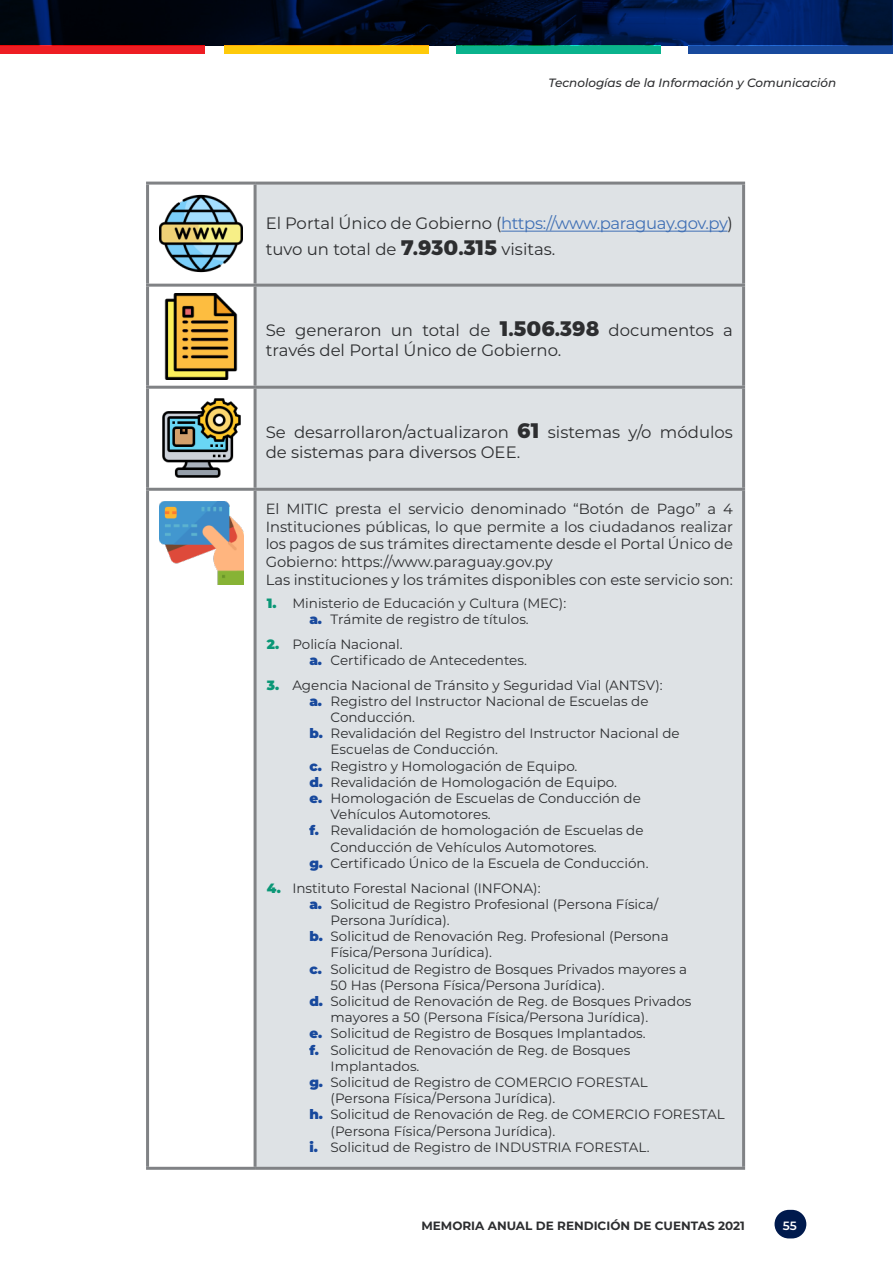
<style>
.page{position:relative;width:893px;height:1263px;background:#fff}
.page>*{position:absolute;margin:0;border:0;box-sizing:border-box;transform-origin:0 0}
.Texto_corrido_-_Cent{font:16.5px/19.8px "Montserrat";color:#2d2e30}
.Texto_corrido_-_Cent-2{font:14.7px/17.7px "Montserrat";color:#2d2e30;text-align:justify}
.Texto_corrido_-_Cent-3{font:13.5px/16.2px "Montserrat";color:#2d2e30}
.t1{font:italic 500 12px "Montserrat";color:#2d2e30}
.t2{font:700 12px "Montserrat";color:#2d2e30}
.t3{font:600 12px "Montserrat";color:#fff}
.s1{color:#4070b5}
.s2{font-weight:800;font-size:21px}
.s3{font-weight:900;color:#0a9776}
.s4{font-weight:900;color:#18499d}
</style>
<div class="page">
<div style="left:774px;top:1210px;width:32px;height:28px;background:#001a4d;border-radius:14px"></div>
<svg style="left:149px;top:185px;width:105px;height:982px"></svg>
<div style="left:257px;top:185px;width:485px;height:982px;background:#dee2e5"></div>
<hr style="left:255px;top:182px;width:490px;height:3px;background:#808285">
<hr style="left:742px;top:185px;width:3px;height:99px;background:#808285">
<hr style="left:742px;top:287px;width:3px;height:99px;background:#808285">
<hr style="left:742px;top:389px;width:3px;height:99px;background:#808285">
<hr style="left:742px;top:491px;width:3px;height:676px;background:#808285">
<hr style="left:255px;top:1167px;width:490px;height:3px;background:#808285">
<hr style="left:255px;top:284px;width:490px;height:3px;background:#808285">
<hr style="left:255px;top:386px;width:490px;height:3px;background:#808285">
<hr style="left:255px;top:488px;width:490px;height:3px;background:#808285">
<hr style="left:146px;top:284px;width:109px;height:3px;background:#808285">
<hr style="left:146px;top:386px;width:109px;height:3px;background:#808285">
<hr style="left:146px;top:488px;width:109px;height:3px;background:#808285">
<hr style="left:146px;top:182px;width:109px;height:3px;background:#808285">
<hr style="left:146px;top:185px;width:3px;height:99px;background:#808285">
<hr style="left:254px;top:185px;width:3px;height:99px;background:#808285">
<hr style="left:146px;top:287px;width:3px;height:99px;background:#808285">
<hr style="left:254px;top:287px;width:3px;height:99px;background:#808285">
<hr style="left:146px;top:389px;width:3px;height:99px;background:#808285">
<hr style="left:254px;top:389px;width:3px;height:99px;background:#808285">
<hr style="left:146px;top:491px;width:3px;height:676px;background:#808285">
<hr style="left:254px;top:491px;width:3px;height:676px;background:#808285">
<hr style="left:146px;top:1167px;width:109px;height:3px;background:#808285">
<img style="left:159px;top:192px;width:84px;height:83px">
<hr style="left:501px;top:231px;width:226px;height:1px;background:#4070b5">
<img style="left:159px;top:294px;width:85px;height:85px">
<img style="left:162px;top:398px;width:80px;height:80px">
<img style="left:160px;top:502px;width:83px;height:83px">
<div style="left:0;top:46px;width:204px;height:8px;background:#ee1d23"></div>
<div style="left:225px;top:46px;width:204px;height:8px;background:#feca0a"></div>
<div style="left:457px;top:46px;width:204px;height:8px;background:#0ab38d"></div>
<div style="left:689px;top:46px;width:204px;height:8px;background:#18499d"></div>
<img style="left:0;top:0;width:892px;height:46px">
<p class="t1" style="left:549px;top:74px;width:289px">Tecnologías de la Información y Comunicación</p>
<p class="Texto_corrido_-_Cent" style="left:266px;top:210px;width:469px;line-height:25.2px">El Portal Único de Gobierno (<span class="s1">https://www.paraguay.gov.py</span>) tuvo un total de <span class="s2">7.930.315</span> visitas.</p>
<p class="Texto_corrido_-_Cent" style="left:266px;top:320px;width:469px">Se generaron un total de <span class="s2">1.506.398</span> documentos a través del Portal Único de Gobierno.</p>
<p class="Texto_corrido_-_Cent" style="left:266px;top:422px;width:469px">Se desarrollaron/actualizaron <span class="s2">61</span> sistemas y/o módulos de sistemas para diversos OEE.</p>
<p class="Texto_corrido_-_Cent-2" style="left:266px;top:499px;width:469px">El MITIC presta el servicio denominado “Botón de Pago” a 4<br>Instituciones públicas, lo que permite a los ciudadanos realizar los pagos de sus trámites directamente desde el Portal Único de Gobierno: https://www.paraguay.gov.py</p>
<p class="Texto_corrido_-_Cent-2" style="left:266px;top:570px;width:469px">Las instituciones y los trámites disponibles con este servicio son:</p>
<p class="Texto_corrido_-_Cent-3" style="left:267px;top:594px;width:301px"><span class="s3">1.</span> Ministerio de Educación y Cultura (MEC):</p>
<p class="Texto_corrido_-_Cent-3" style="left:309px;top:611px;width:221px"><span class="s4">a.</span> Trámite de registro de títulos.</p>
<p class="Texto_corrido_-_Cent-3" style="left:267px;top:635px;width:137px"><span class="s3">2.</span> Policía Nacional.</p>
<p class="Texto_corrido_-_Cent-3" style="left:309px;top:652px;width:219px"><span class="s4">a.</span> Certificado de Antecedentes.</p>
<p class="Texto_corrido_-_Cent-3" style="left:267px;top:676px;width:397px"><span class="s3">3.</span> Agencia Nacional de Tránsito y Seguridad Vial (ANTSV):</p>
<p class="Texto_corrido_-_Cent-3" style="left:309px;top:692px;width:341px"><span class="s4">a.</span> Registro del Instructor Nacional de Escuelas de</p>
<p class="Texto_corrido_-_Cent-3" style="left:331px;top:709px;width:86px">Conducción.</p>
<p class="Texto_corrido_-_Cent-3" style="left:309px;top:725px;width:372px"><span class="s4">b.</span> Revalidación del Registro del Instructor Nacional de</p>
<p class="Texto_corrido_-_Cent-3" style="left:331px;top:741px;width:169px">Escuelas de Conducción.</p>
<p class="Texto_corrido_-_Cent-3" style="left:309px;top:757px;width:270px"><span class="s4">c.</span> Registro y Homologación de Equipo.</p>
<p class="Texto_corrido_-_Cent-3" style="left:309px;top:773px;width:309px"><span class="s4">d.</span> Revalidación de Homologación de Equipo.</p>
<p class="Texto_corrido_-_Cent-3" style="left:309px;top:790px;width:333px"><span class="s4">e.</span> Homologación de Escuelas de Conducción de</p>
<p class="Texto_corrido_-_Cent-3" style="left:331px;top:806px;width:162px">Vehículos Automotores.</p>
<p class="Texto_corrido_-_Cent-3" style="left:331px;top:822px;width:314px;text-indent:-21px"><span class="s4">f.</span> Revalidación de homologación de Escuelas de<br>Conducción de Vehículos Automotores.</p>
<p class="Texto_corrido_-_Cent-3" style="left:309px;top:854px;width:341px"><span class="s4">g.</span> Certificado Único de la Escuela de Conducción.</p>
<p class="Texto_corrido_-_Cent-3" style="left:267px;top:879px;width:275px"><span class="s3">4.</span> Instituto Forestal Nacional (INFONA):</p>
<p class="Texto_corrido_-_Cent-3" style="left:331px;top:895px;width:329px;text-indent:-21px"><span class="s4">a.</span> Solicitud de Registro Profesional (Persona Física/<br>Persona Jurídica).</p>
<p class="Texto_corrido_-_Cent-3" style="left:309px;top:928px;width:361px"><span class="s4">b.</span> Solicitud de Renovación Reg. Profesional (Persona</p>
<p class="Texto_corrido_-_Cent-3" style="left:331px;top:944px;width:163px">Física/Persona Jurídica).</p>
<p class="Texto_corrido_-_Cent-3" style="left:309px;top:960px;width:379px"><span class="s4">c.</span> Solicitud de Registro de Bosques Privados mayores a</p>
<p class="Texto_corrido_-_Cent-3" style="left:331px;top:976px;width:275px">50 Has (Persona Física/Persona Jurídica).</p>
<p class="Texto_corrido_-_Cent-3" style="left:309px;top:993px;width:384px"><span class="s4">d.</span> Solicitud de Renovación de Reg. de Bosques Privados</p>
<p class="Texto_corrido_-_Cent-3" style="left:331px;top:1009px;width:319px">mayores a 50 (Persona Física/Persona Jurídica).</p>
<p class="Texto_corrido_-_Cent-3" style="left:309px;top:1025px;width:338px"><span class="s4">e.</span> Solicitud de Registro de Bosques Implantados.</p>
<p class="Texto_corrido_-_Cent-3" style="left:309px;top:1041px;width:322px"><span class="s4">f.</span> Solicitud de Renovación de Reg. de Bosques</p>
<p class="Texto_corrido_-_Cent-3" style="left:331px;top:1057px;width:90px">Implantados.</p>
<p class="Texto_corrido_-_Cent-3" style="left:309px;top:1074px;width:340px"><span class="s4">g.</span> Solicitud de Registro de COMERCIO FORESTAL</p>
<p class="Texto_corrido_-_Cent-3" style="left:331px;top:1090px;width:226px">(Persona Física/Persona Jurídica).</p>
<p class="Texto_corrido_-_Cent-3" style="left:309px;top:1106px;width:417px"><span class="s4">h.</span> Solicitud de Renovación de Reg. de COMERCIO FORESTAL</p>
<p class="Texto_corrido_-_Cent-3" style="left:331px;top:1122px;width:226px">(Persona Física/Persona Jurídica).</p>
<p class="Texto_corrido_-_Cent-3" style="left:309px;top:1138px;width:342px"><span class="s4">i.</span> Solicitud de Registro de INDUSTRIA FORESTAL.</p>
<p class="t2" style="left:421px;top:1217px;width:325px">MEMORIA ANUAL DE RENDICIÓN DE CUENTAS 2021</p>
<p class="t3" style="left:783px;top:1217px;width:15px">55</p>
</div>
